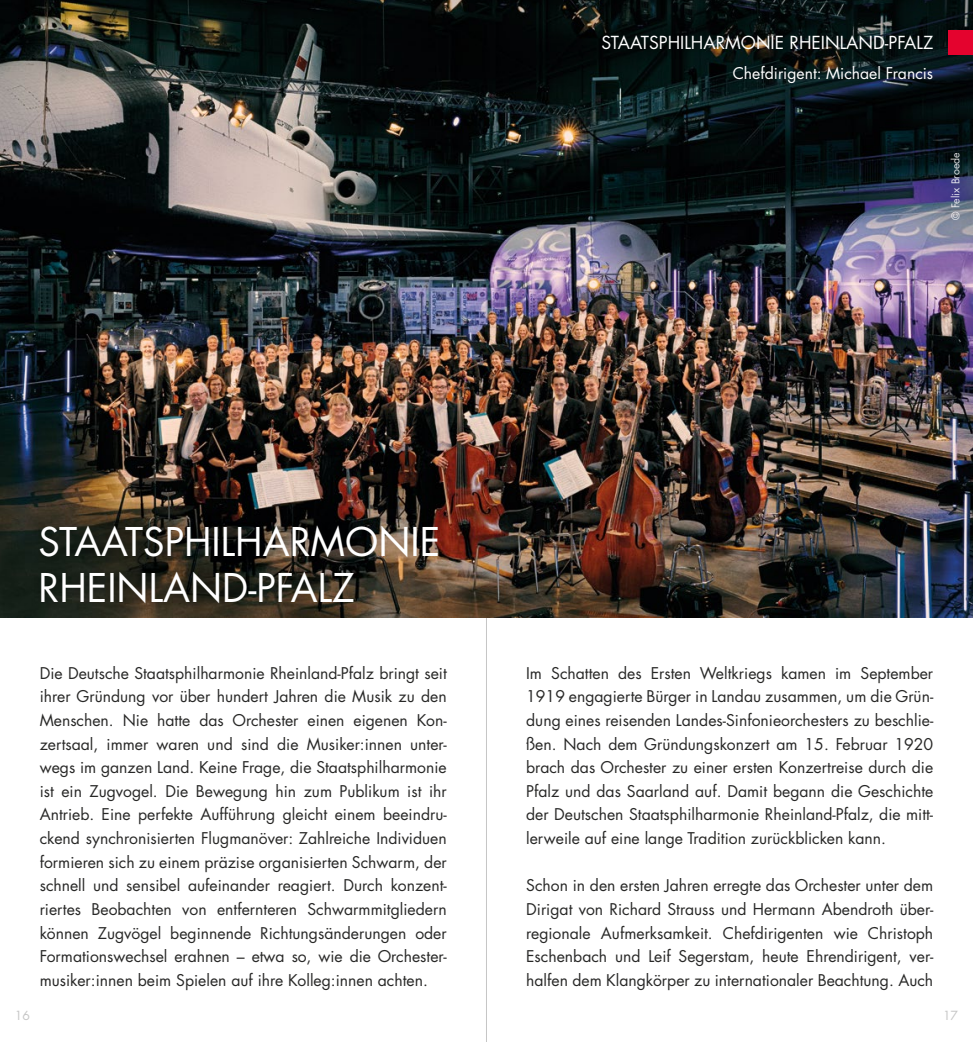
<style>
.page{position:relative;width:973px;height:1042px;background:#fff}
.page>*{position:absolute;margin:0;border:0;box-sizing:border-box;transform-origin:0 0}
.t1{font:38.5px/46.2px "Futura LT Pro";color:#fff}
.t2{font:17.5px "Futura LT Pro";color:#fff}
.t3{font:15.75px/23.6px "Futura LT Pro";color:#282827;text-align:justify}
.t4{font:15.75px "Futura LT Pro";color:#fff}
.t5{font:12.25px "Futura LT Pro";color:#c6c6c6}
.t6{font:10.5px "Futura LT Pro";color:#fff}
</style>
<div class="page">
<hr style="left:486px;top:0;width:1px;height:1042px;background:#c6c6c6">
<img style="left:0;top:156px;width:972px;height:462px">
<svg style="left:0;top:0;width:972px;height:156px;background:#202625"></svg>
<div style="left:947px;top:30px;width:25px;height:25px;background:#e4032e"></div>
<div style="left:32px;top:518px;width:413px;height:92px;background:#000;opacity:.25"></div>
<p class="t2" style="left:601px;top:31px;width:333px">STAATSPHILHARMONIE RHEINLAND-PFALZ</p>
<p class="t4" style="left:732px;top:62px;width:202px">Chefdirigent: Michael Francis</p>
<p class="t6" style="left:948px;top:220px;width:69px;rotate:-90deg">© Felix Broede</p>
<h1 class="t1" style="left:38px;top:518px;width:403px">STAATSPHILHARMONIE<br>RHEINLAND-PFALZ</h1>
<p class="t3" style="left:40px;top:661px;width:408px">Die Deutsche Staatsphilharmonie Rheinland-Pfalz bringt seit ihrer Gründung vor über hundert Jahren die Musik zu den Menschen. Nie hatte das Orchester einen eigenen Kon&shy;zertsaal, immer waren und sind die Musiker:innen unter&shy;wegs im ganzen Land. Keine Frage, die Staatsphilharmonie ist ein Zugvogel. Die Bewegung hin zum Publikum ist ihr Antrieb. Eine perfekte Aufführung gleicht einem beeindru&shy;ckend synchronisierten Flugmanöver: Zahlreiche Individuen formieren sich zu einem präzise organisierten Schwarm, der schnell und sensibel aufeinander reagiert. Durch konzent&shy;riertes Beobachten von entfernteren Schwarmmitgliedern können Zugvögel beginnende Richtungsänderungen oder Formationswechsel erahnen – etwa so, wie die Orchester&shy;musiker:innen beim Spielen auf ihre Kolleg:innen achten.</p>
<p class="t3" style="left:526px;top:661px;width:408px">Im Schatten des Ersten Weltkriegs kamen im September 1919 engagierte Bürger in Landau zusammen, um die Grün&shy;dung eines reisenden Landes-Sinfonieorchesters zu beschlie&shy;ßen. Nach dem Gründungskonzert am 15. Februar 1920 brach das Orchester zu einer ersten Konzertreise durch die Pfalz und das Saarland auf. Damit begann die Geschichte der Deutschen Staatsphilharmonie Rheinland-Pfalz, die mitt&shy;lerweile auf eine lange Tradition zurückblicken kann.</p>
<p class="t3" style="left:526px;top:873px;width:408px">Schon in den ersten Jahren erregte das Orchester unter dem Dirigat von Richard Strauss und Hermann Abendroth über&shy;regionale Aufmerksamkeit. Chefdirigenten wie Christoph Eschenbach und Leif Segerstam, heute Ehrendirigent, ver&shy;halfen dem Klangkörper zu internationaler Beachtung. Auch</p>
<p class="t5" style="left:15px;top:1007px;width:17px">16</p>
<p class="t5" style="left:942px;top:1007px;width:17px">17</p>
</div>
